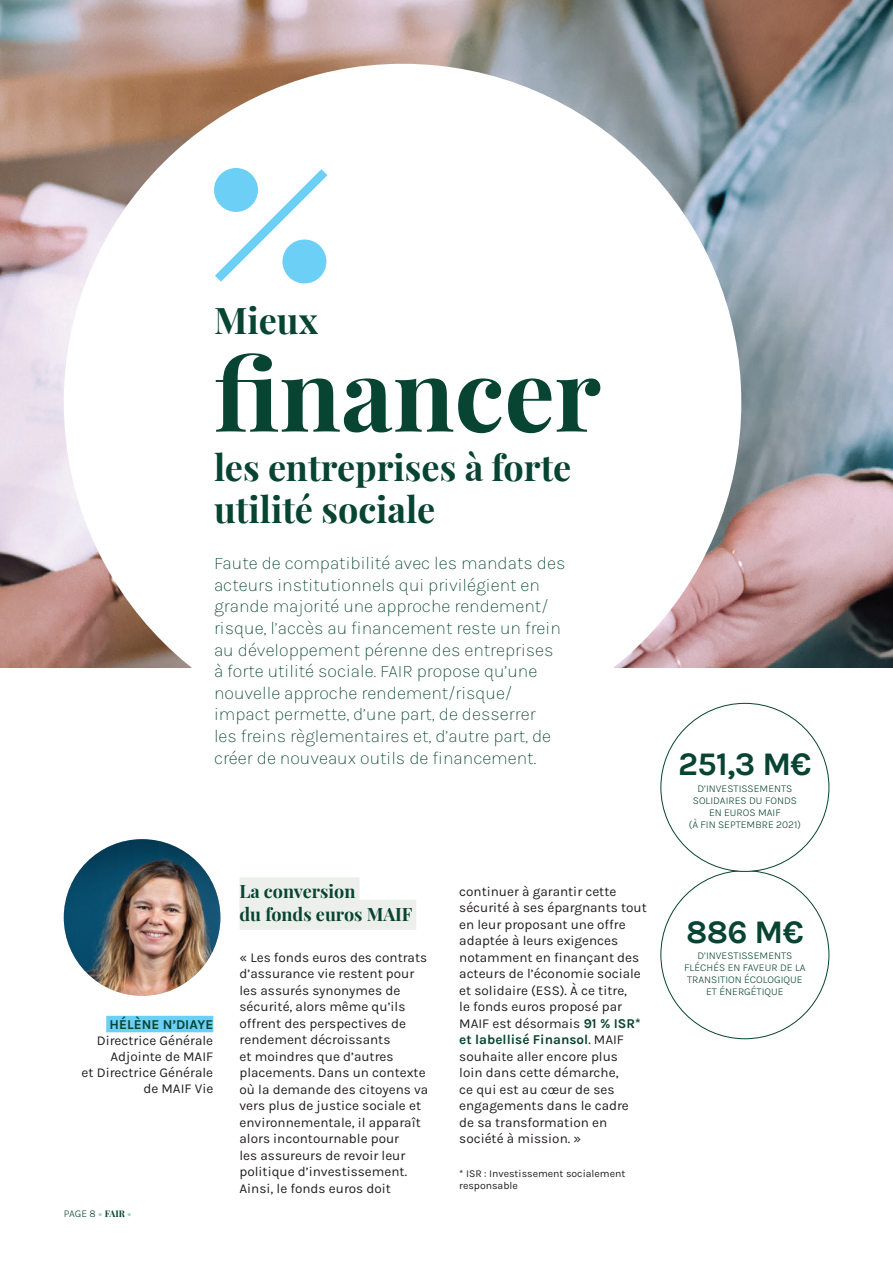
<style>
.page{position:relative;width:893px;height:1263px;background:#fff}
.page>*{position:absolute;margin:0;border:0;box-sizing:border-box;transform-origin:0 0}
.t1{font:700 100.35px "Playfair Display";color:#074431}
.t2{font:700 36px/42px "Playfair Display";color:#074431}
.t3{font:700 33px "Karla";letter-spacing:-.02em;color:#074431}
.t4{font:200 18px/21.6px "Karla";color:#074431}
.t5{font:700 18px/22.5px "Playfair Display";color:#074431}
.t6{font:13.5px/16.5px "Karla";color:#231f20}
.t7{font:700 13.5px "Karla";color:#074431}
.t8{font:300 10.5px/12px "Karla";color:#074431;text-align:center}
.t9{font:10.5px/12.6px "Karla";color:#231f20}
.s1{font-family:"Playfair Display";font-weight:700;font-size:9px;color:#a2d5b5}
.s2{font-family:"Playfair Display";font-weight:700;font-size:9px}
.s3{font-weight:700;color:#074431}
</style>
<div class="page">
<img style="left:0;top:0;width:893px;height:668px">
<div style="left:64px;top:64px;width:677px;height:677px;background:#fff;border-radius:50%"></div>
<svg style="left:214px;top:168px;width:44px;height:44px"></svg>
<div style="left:282px;top:239px;width:44px;height:44px;background:#6bcff6;border-radius:50%"></div>
<svg style="left:215px;top:169px;width:112px;height:113px"></svg>
<div style="left:240px;top:877px;width:120px;height:30px;background:#edefed"></div>
<div style="left:240px;top:900px;width:176px;height:30px;background:#edefed"></div>
<img style="left:64px;top:839px;width:156px;height:157px;border-radius:78px">
<div style="left:106px;top:1016px;width:107px;height:16px;background:#6bcff6"></div>
<h2 class="t2" style="left:214px;top:296px;width:105px">Mieux</h2>
<h1 class="t1" style="left:214px;top:315px;width:389px">financer</h1>
<h2 class="t2" style="left:214px;top:443px;width:359px">les entreprises à forte utilité sociale</h2>
<p class="t4" style="left:214px;top:552px;width:353px">Faute de compatibilité avec les mandats des acteurs institutionnels qui privilégient en grande majorité une approche rendement/ risque, l’accès au financement reste un frein au développement pérenne des entreprises à forte utilité sociale. FAIR propose qu’une nouvelle approche rendement/risque/ impact permette, d’une part, de desserrer<br>les freins règlementaires et, d’autre part, de créer de nouveaux outils de financement.</p>
<p class="t7" style="left:110px;top:1015px;width:105px">HÉLÈNE N’DIAYE</p>
<p class="t6" style="left:82px;top:1032px;width:133px;text-align:right">Directrice Générale<br>Adjointe de MAIF<br>et Directrice Générale de MAIF Vie</p>
<p class="t8" style="left:64px;top:1207px;width:69px">PAGE 8 <span class="s1">•</span> <span class="s2">FAIR</span> <span class="s1">•</span></p>
<h3 class="t5" style="left:240px;top:879px;width:174px">La conversion<br>du fonds euros MAIF</h3>
<p class="t6" style="left:240px;top:948px;width:190px">« Les fonds euros des contrats d’assurance vie restent pour les assurés synonymes de sécurité, alors même qu’ils offrent des perspectives de rendement décroissants<br>et moindres que d’autres placements. Dans un contexte où la demande des citoyens va vers plus de justice sociale et environnementale, il apparaît alors incontournable pour<br>les assureurs de revoir leur politique d’investissement.<br>Ainsi, le fonds euros doit</p>
<p class="t6" style="left:459px;top:882px;width:189px">continuer à garantir cette sécurité à ses épargnants tout en leur proposant une offre adaptée à leurs exigences notamment en finançant des acteurs de l’économie sociale et solidaire (ESS). À ce titre,<br>le fonds euros proposé par<br>MAIF est désormais <span class="s3">91 % ISR* et labellisé Finansol</span>. MAIF souhaite aller encore plus<br>loin dans cette démarche,<br>ce qui est au cœur de ses engagements dans le cadre de sa transformation en société à mission. »</p>
<p class="t9" style="left:459px;top:1167px;width:168px">* ISR : Investissement socialement responsable</p>
<h3 class="t3" style="left:678px;top:743px;width:135px">251,3 M€</h3>
<p class="t8" style="left:689px;top:782px;width:114px">D’INVESTISSEMENTS<br>SOLIDAIRES DU FONDS<br>EN EUROS MAIF<br>(À FIN SEPTEMBRE 2021)</p>
<h3 class="t3" style="left:686px;top:910px;width:119px">886 M€</h3>
<p class="t8" style="left:684px;top:949px;width:123px">D’INVESTISSEMENTS<br>FLÉCHÉS EN FAVEUR DE LA<br>TRANSITION ÉCOLOGIQUE<br>ET ÉNERGÉTIQUE</p>
</div>
